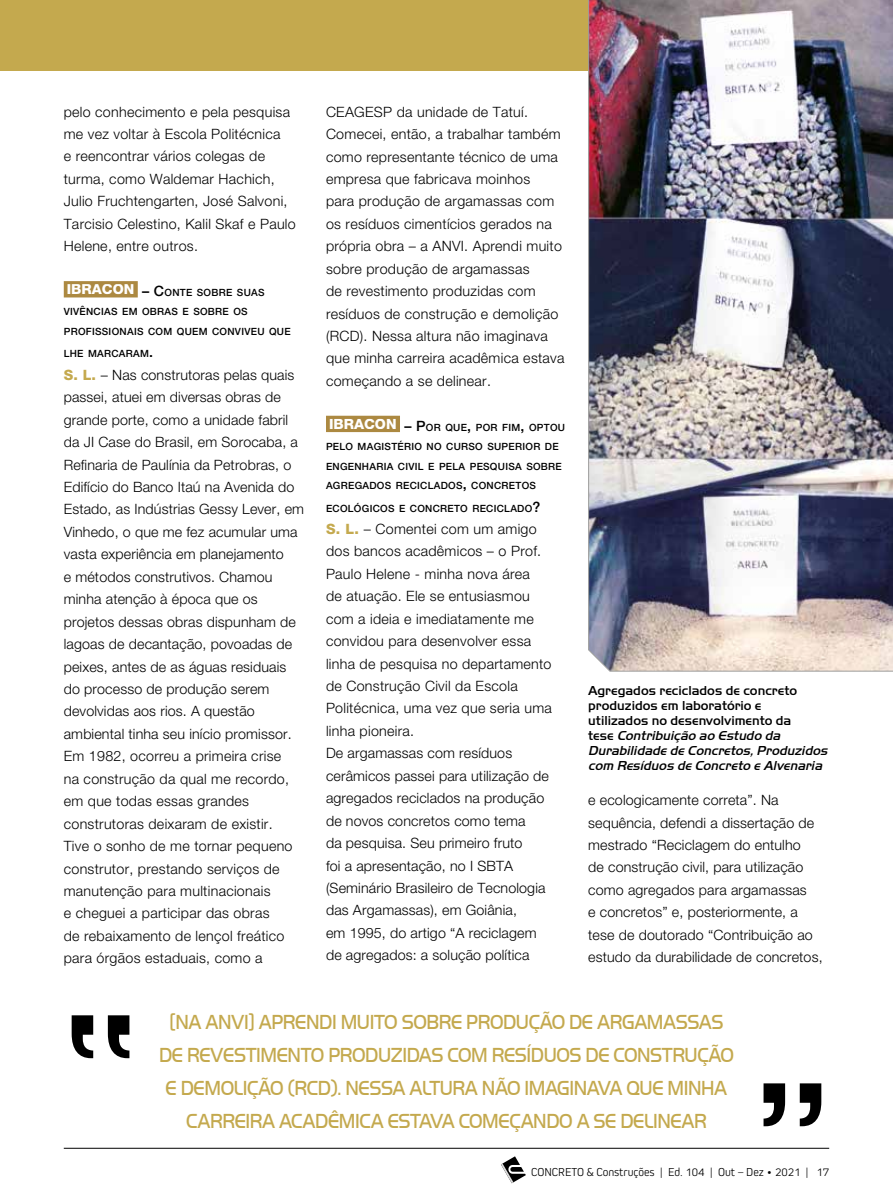
<style>
.page{position:relative;width:893px;height:1191px;background:#fff}
.page>*{position:absolute;margin:0;border:0;box-sizing:border-box;transform-origin:0 0}
.t1{font:144.9px "AF Interface Two";color:#000}
.t2{font:21px/33px "Handel Got D Ligh";letter-spacing:-.02em;color:#c4a94e;text-align:center;scale:.9 1}
.t3{font:300 14.25px/22.5px "Helvetica Neue LT Std";letter-spacing:.02em;color:#000}
.t4{font:italic 500 13.5px/15px "Handel Got D";color:#000}
.t5{font:300 12px "Kiro";color:#000}
.t6{font:500 10.05px/19.5px "Helvetica Neue LT Std";letter-spacing:.03em;color:#000}
.s1{font-size:14.25px}
.s2{font-weight:800;color:#c4a94e}
.s3{font-style:normal}
</style>
<div class="page">
<svg style="left:501px;top:1156px;width:25px;height:27px"></svg>
<hr style="left:64px;top:1148px;width:765px;height:1px;background:#000">
<div style="left:0;top:0;width:893px;height:70px;background:#c4a94e"></div>
<div style="left:65px;top:283px;width:71px;height:13px;background:#ac8941"></div>
<div style="left:64px;top:281px;width:74px;height:16px;border:3px solid #ac8941"></div>
<div style="left:327px;top:417px;width:71px;height:13px;background:#ac8941"></div>
<div style="left:326px;top:416px;width:74px;height:16px;border:3px solid #ac8941"></div>
<img style="left:588px;top:0;width:305px;height:672px">
<p class="t3" style="left:64px;top:100px;width:234px">pelo conhecimento e pela pesquisa me vez voltar à Escola Politécnica<br>e reencontrar vários colegas de turma, como Waldemar Hachich,<br>Julio Fruchtengarten, José Salvoni,<br>Tarcisio Celestino, Kalil Skaf e Paulo<br>Helene, entre outros.</p>
<p class="t6" style="left:64px;top:282px;width:228px"><sup>IBRACON</sup> <span class="s1">– C</span>ONTE SOBRE SUAS<br>VIVÊNCIAS EM OBRAS E SOBRE OS<br>PROFISSIONAIS COM QUEM CONVIVEU QUE</p>
<p class="t6" style="left:64px;top:344px;width:91px">LHE MARCARAM<span class="s1">.</span></p>
<p class="t3" style="left:64px;top:363px;width:242px"><span class="s2">S. L.</span> – Nas construtoras pelas quais passei, atuei em diversas obras de grande porte, como a unidade fabril da JI Case do Brasil, em Sorocaba, a Refinaria de Paulínia da Petrobras, o Edifício do Banco Itaú na Avenida do Estado, as Indústrias Gessy Lever, em Vinhedo, o que me fez acumular uma vasta experiência em planejamento<br>e métodos construtivos. Chamou minha atenção à época que os projetos dessas obras dispunham de lagoas de decantação, povoadas de peixes, antes de as águas residuais do processo de produção serem devolvidas aos rios. A questão ambiental tinha seu início promissor.<br>Em 1982, ocorreu a primeira crise<br>na construção da qual me recordo, em que todas essas grandes construtoras deixaram de existir.<br>Tive o sonho de me tornar pequeno construtor, prestando serviços de manutenção para multinacionais<br>e cheguei a participar das obras<br>de rebaixamento de lençol freático para órgãos estaduais, como a</p>
<p class="t3" style="left:326px;top:100px;width:240px">CEAGESP da unidade de Tatuí.<br>Comecei, então, a trabalhar também como representante técnico de uma empresa que fabricava moinhos<br>para produção de argamassas com os resíduos cimentícios gerados na própria obra – a ANVI. Aprendi muito sobre produção de argamassas<br>de revestimento produzidas com resíduos de construção e demolição (RCD). Nessa altura não imaginava que minha carreira acadêmica estava começando a se delinear.</p>
<p class="t6" style="left:326px;top:417px;width:241px"><sup>IBRACON</sup> <span class="s1">– P</span>OR QUE<span class="s1">,</span> POR FIM<span class="s1">,</span> OPTOU PELO MAGISTÉRIO NO CURSO SUPERIOR DE ENGENHARIA CIVIL E PELA PESQUISA SOBRE AGREGADOS RECICLADOS<span class="s1">,</span> CONCRETOS</p>
<p class="t6" style="left:326px;top:498px;width:216px">ECOLÓGICOS E CONCRETO RECICLADO<span class="s1">?</span></p>
<p class="t3" style="left:326px;top:517px;width:227px"><span class="s2">S. L.</span> – Comentei com um amigo dos bancos acadêmicos – o Prof.<br>Paulo Helene - minha nova área<br>de atuação. Ele se entusiasmou com a ideia e imediatamente me convidou para desenvolver essa linha de pesquisa no departamento de Construção Civil da Escola<br>Politécnica, uma vez que seria uma linha pioneira.<br>De argamassas com resíduos cerâmicos passei para utilização de agregados reciclados na produção de novos concretos como tema<br>da pesquisa. Seu primeiro fruto<br>foi a apresentação, no I SBTA (Seminário Brasileiro de Tecnologia das Argamassas), em Goiânia,<br>em 1995, do artigo “A reciclagem de agregados: a solução política</p>
<p class="t4" style="left:588px;top:682px;width:244px"><span class="s3">Agregados reciclados de concreto produzidos em laboratório e<br>utilizados no desenvolvimento da<br>t e s e</span> Contribuição ao Estudo da Durabilidade de Concretos,Produzidos com Resíduos de Concreto e Alvenaria</p>
<p class="t3" style="left:588px;top:788px;width:236px">e ecologicamente correta”. Na sequência, defendi a dissertação de mestrado “Reciclagem do entulho<br>de construção civil, para utilização como agregados para argamassas<br>e concretos” e, posteriormente, a tese de doutorado “Contribuição ao estudo da durabilidade de concretos,</p>
<h1 class="t1" style="left:64px;top:970px;width:76px">“</h1>
<h2 class="t2" style="left:159px;top:1005px;width:640px">[NA ANVI] APRENDI MUITO SOBRE PRODUÇÃO DE ARGAMASSAS<br>DE REVESTIMENTO PRODUZIDAS COM RESÍDUOS DE CONSTRUÇÃO<br>E DEMOLIÇÃO (RCD). NESSA ALTURA NÃO IMAGINAVA QUE MINHA</h2>
<h2 class="t2" style="left:186px;top:1104px;width:580px">CARREIRA ACADÊMICA ESTAVA COMEÇANDO A SE DELINEAR</h2>
<p class="t5" style="left:531px;top:1164px;width:300px">CONCRETO &amp; Construções | Ed. 104 | Out – Dez • 2021 | 17</p>
</div>
